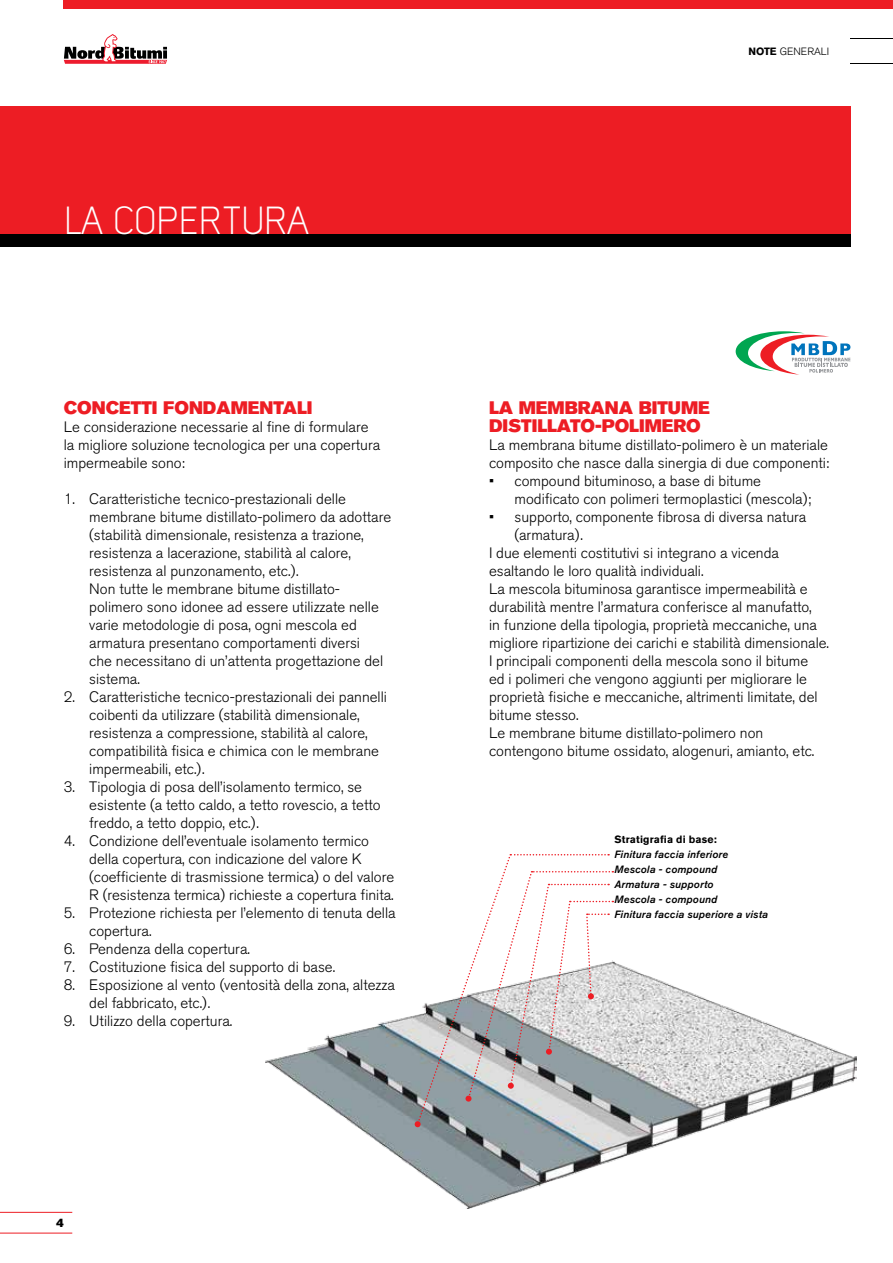
<style>
.page{position:relative;width:893px;height:1263px;background:#fff}
.page>*{position:absolute;margin:0;border:0;box-sizing:border-box;transform-origin:0 0}
.t1{font:300 42px "Mister Giacco";color:#fff}
.t2{font:18px/18px "Akzidenz Grotesk BQ Super";color:#ed1d24}
.t3{font:300 15px/18px "Akzidenz Grotesk BQ";color:#000}
.t4{font:12px "Akzidenz Grotesk BQ Super";color:#000}
.t5{font:italic 10.5px/15px "Akzidenz Grotesk BQ Med";letter-spacing:.015em;color:#000}
.t6{font:700 10.5px "Akzidenz Grotesk BQ";letter-spacing:.015em;color:#000}
.t7{font:300 10.5px "Akzidenz Grotesk BQ";color:#000}
.s1{font-weight:700}
</style>
<div class="page">
<hr style="left:850px;top:38px;width:43px;height:1px;background:#000">
<hr style="left:850px;top:63px;width:43px;height:1px;background:#000">
<hr style="left:0;top:1233px;width:72px;height:1px;background:#ed1d24">
<hr style="left:0;top:1212px;width:72px;height:1px;background:#ed1d24">
<div style="left:64px;top:0;width:829px;height:9px;background:#ed1d24"></div>
<div style="left:0;top:106px;width:850px;height:128px;background:#ed1d24"></div>
<div style="left:0;top:234px;width:850px;height:13px;background:#000"></div>
<svg style="left:736px;top:331px;width:114px;height:44px"></svg>
<svg style="left:64px;top:34px;width:103px;height:30px"></svg>
<img style="left:266px;top:961px;width:591px;height:247px">
<svg style="left:415px;top:854px;width:198px;height:273px"></svg>
<h1 class="t1" style="left:64px;top:197px;width:247px">LA COPERTURA</h1>
<p class="t2" style="left:64px;top:399px;width:250px">CONCETTI FONDAMENTALI</p>
<p class="t3" style="left:64px;top:418px;width:318px">Le considerazione necessarie al fine di formulare la migliore soluzione tecnologica per una copertura impermeabile sono:</p>
<p class="t3" style="left:89px;top:490px;width:303px;text-indent:-26px">1. Caratteristiche tecnico-prestazionali delle membrane bitume distillato-polimero da adottare (stabilità dimensionale, resistenza a trazione, resistenza a lacerazione, stabilità al calore, resistenza al punzonamento, etc.).<br>Non tutte le membrane bitume distillato&shy;polimero sono idonee ad essere utilizzate nelle varie metodologie di posa, ogni mescola ed armatura presentano comportamenti diversi<br>che necessitano di un’attenta progettazione del sistema.</p>
<p class="t3" style="left:89px;top:688px;width:299px;text-indent:-26px">2. Caratteristiche tecnico-prestazionali dei pannelli coibenti da utilizzare (stabilità dimensionale, resistenza a compressione, stabilità al calore, compatibilità fisica e chimica con le membrane impermeabili, etc.).</p>
<p class="t3" style="left:89px;top:778px;width:293px;text-indent:-26px">3. Tipologia di posa dell’isolamento termico, se esistente (a tetto caldo, a tetto rovescio, a tetto freddo, a tetto doppio, etc.).</p>
<p class="t3" style="left:89px;top:832px;width:306px;text-indent:-26px">4. Condizione dell’eventuale isolamento termico della copertura, con indicazione del valore K (coefficiente di trasmissione termica) o del valore R (resistenza termica) richieste a copertura finita.</p>
<p class="t3" style="left:89px;top:904px;width:308px;text-indent:-26px">5. Protezione richiesta per l’elemento di tenuta della copertura.</p>
<p class="t3" style="left:64px;top:940px;width:188px">6. Pendenza della copertura.</p>
<p class="t3" style="left:64px;top:958px;width:273px">7. Costituzione fisica del supporto di base.</p>
<p class="t3" style="left:89px;top:976px;width:307px;text-indent:-26px">8. Esposizione al vento (ventosità della zona, altezza del fabbricato, etc.).</p>
<p class="t3" style="left:64px;top:1012px;width:170px">9. Utilizzo della copertura.</p>
<p class="t4" style="left:56px;top:1216px;width:9px">4</p>
<p class="t7" style="left:748px;top:46px;width:82px"><span class="s1">NOTE</span> GENERALI</p>
<p class="t2" style="left:489px;top:399px;width:222px">LA MEMBRANA BITUME<br>DISTILLATO-POLIMERO</p>
<p class="t3" style="left:489px;top:436px;width:342px">La membrana bitume distillato-polimero è un materiale composito che nasce dalla sinergia di due componenti:</p>
<p class="t3" style="left:514px;top:472px;width:298px;text-indent:-26px">• compound bituminoso, a base di bitume modificato con polimeri termoplastici (mescola);</p>
<p class="t3" style="left:489px;top:508px;width:319px">• supporto, componente fibrosa di diversa natura</p>
<p class="t3" style="left:514px;top:526px;width:70px">(armatura).</p>
<p class="t3" style="left:489px;top:544px;width:291px">I due elementi costitutivi si integrano a vicenda</p>
<p class="t3" style="left:489px;top:562px;width:216px">esaltando le loro qualità individuali.</p>
<p class="t3" style="left:489px;top:580px;width:320px">La mescola bituminosa garantisce impermeabilità e</p>
<p class="t3" style="left:489px;top:598px;width:324px">durabilità mentre l’armatura conferisce al manufatto,</p>
<p class="t3" style="left:489px;top:616px;width:329px">in funzione della tipologia, proprietà meccaniche, una</p>
<p class="t3" style="left:489px;top:634px;width:342px">migliore ripartizione dei carichi e stabilità dimensionale.</p>
<p class="t3" style="left:489px;top:652px;width:321px">I principali componenti della mescola sono il bitume</p>
<p class="t3" style="left:489px;top:670px;width:319px">ed i polimeri che vengono aggiunti per migliorare le</p>
<p class="t3" style="left:489px;top:688px;width:330px">proprietà fisiche e meccaniche, altrimenti limitate, del</p>
<p class="t3" style="left:489px;top:706px;width:91px">bitume stesso.</p>
<p class="t3" style="left:489px;top:724px;width:276px">Le membrane bitume distillato-polimero non</p>
<p class="t3" style="left:489px;top:742px;width:327px">contengono bitume ossidato, alogenuri, amianto, etc.</p>
<p class="t6" style="left:614px;top:833px;width:104px">Stratigrafia di base:</p>
<p class="t5" style="left:614px;top:847px;width:155px">Finitura faccia inferiore<br>Mescola - compound<br>Armatura - supporto<br>Mescola - compound<br>Finitura faccia superiore a vista</p>
</div>
